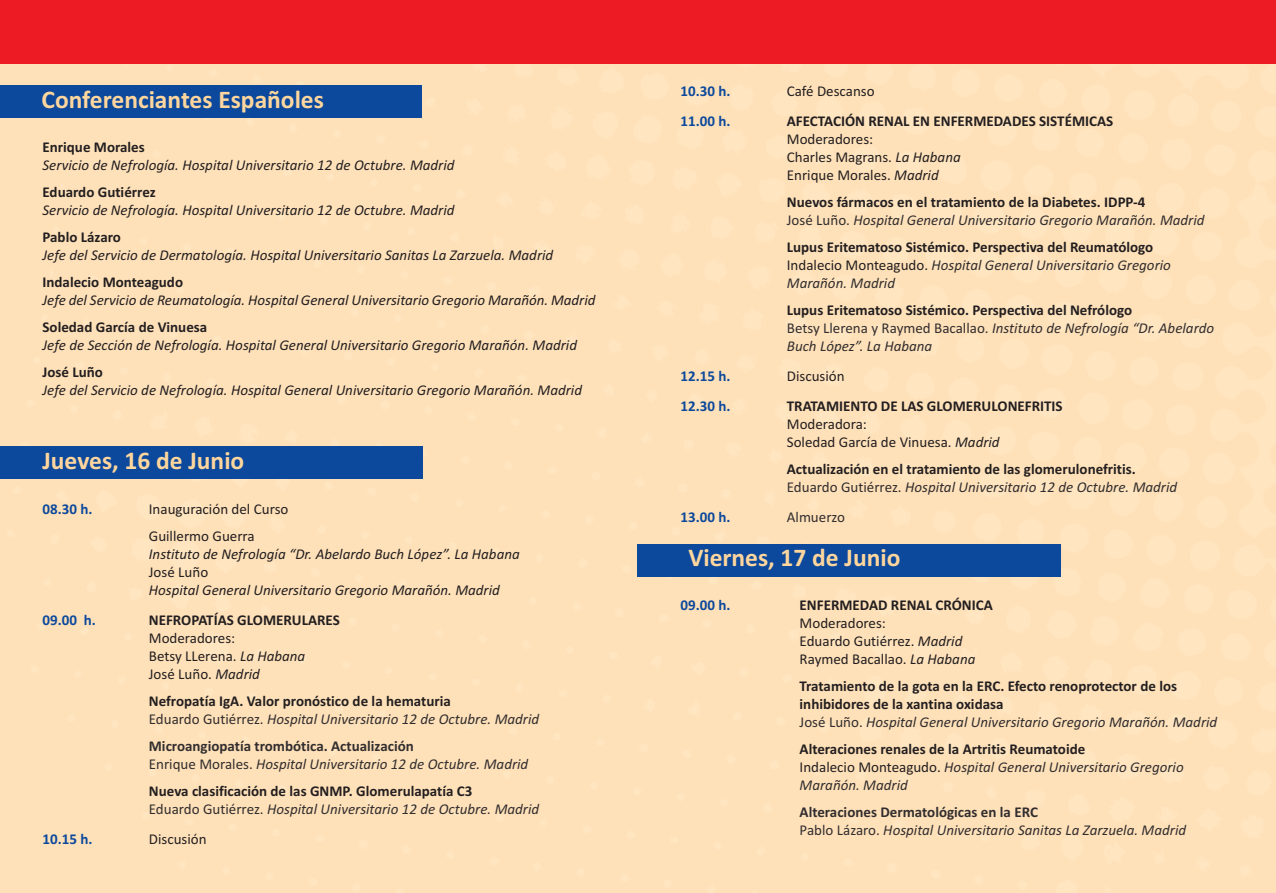
<style>
.page{position:relative;width:1276px;height:893px;background:#fff}
.page>*{position:absolute;margin:0;border:0;box-sizing:border-box;transform-origin:0 0}
.t1{font:700 25.5px "Calibri";color:#ffd69d}
.t2{font:700 15px/18px "Calibri";color:#231f20}
.t3{font:italic 15px "Calibri";color:#231f20}
.t4{font:italic 15px/18px "Calibri";color:#322e2f}
.t5{font:15px/18px "Calibri";color:#231f20}
.t6{font:700 15px/18px "Calibri";color:#322e2f}
.t7{font:700 15px "Calibri";color:#0c499c}
.t8{font:15px "Calibri";color:#322e2f}
.s1{font-style:italic}
.s2{font-weight:400;color:#322e2f}
.s3{font-weight:400;font-style:italic;color:#322e2f}
.s4{font-weight:400}
.s5{font-weight:400;font-style:italic}
.s6{font-weight:700;font-style:normal;color:#231f20}
.s7{font-style:normal}
.s8{font-style:normal;color:#231f20}
.s9{font-weight:700;font-style:normal}
</style>
<div class="page">
<div style="left:0;top:0;width:1276px;height:64px;background:#ed1c24"></div>
<div style="left:0;top:85px;width:422px;height:33px;background:#0c499c"></div>
<div style="left:0;top:446px;width:423px;height:33px;background:#0c499c"></div>
<div style="left:637px;top:544px;width:424px;height:33px;background:#0c499c"></div>
<h1 class="t1" style="left:42px;top:91px;width:284px">Conferenciantes Españoles</h1>
<p class="t2" style="left:43px;top:139px;width:104px">Enrique Morales</p>
<p class="t3" style="left:43px;top:160px;width:413px">Servicio de Nefrología. Hospital Universitario 12 de Octubre. Madrid</p>
<p class="t2" style="left:43px;top:184px;width:115px">Eduardo Gutiérrez</p>
<p class="t3" style="left:43px;top:205px;width:413px">Servicio de Nefrología. Hospital Universitario 12 de Octubre. Madrid</p>
<p class="t2" style="left:43px;top:229px;width:80px">Pablo Lázaro</p>
<p class="t3" style="left:43px;top:250px;width:512px">Jefe del Servicio de Dermatología. Hospital Universitario Sanitas La Zarzuela. Madrid</p>
<p class="t2" style="left:43px;top:274px;width:142px">Indalecio Monteagudo</p>
<p class="t3" style="left:43px;top:295px;width:554px">Jefe del Servicio de Reumatología. Hospital General Universitario Gregorio Marañón. Madrid</p>
<p class="t2" style="left:43px;top:319px;width:166px">Soledad García de Vinuesa</p>
<p class="t3" style="left:43px;top:340px;width:536px">Jefe de Sección de Nefrología. Hospital General Universitario Gregorio Marañón. Madrid</p>
<p class="t2" style="left:43px;top:364px;width:62px">José Luño</p>
<p class="t3" style="left:43px;top:385px;width:541px">Jefe del Servicio de Nefrología. Hospital General Universitario Gregorio Marañón. Madrid</p>
<h1 class="t1" style="left:43px;top:452px;width:203px">Jueves, 16 de Junio</h1>
<p class="t7" style="left:43px;top:503px;width:51px">08.30 h.</p>
<p class="t5" style="left:149px;top:496px;width:141px;line-height:27px">Inauguración del Curso<br>Guillermo Guerra</p>
<p class="t3" style="left:149px;top:548px;width:372px">Instituto de Nefrología “Dr. Abelardo Buch López”. La Habana</p>
<p class="t5" style="left:149px;top:564px;width:61px">José Luño</p>
<p class="t3" style="left:149px;top:584px;width:352px">Hospital General Universitario Gregorio Marañón. Madrid</p>
<p class="t7" style="left:43px;top:614px;width:55px">09.00 h.</p>
<p class="t2" style="left:149px;top:612px;width:193px">NEFROPATÍAS GLOMERULARES</p>
<p class="t5" style="left:149px;top:630px;width:158px">Moderadores:<br>Betsy LLerena. <span class="s1">La Habana<br></span>José Luño. <span class="s1">Madrid</span></p>
<p class="t2" style="left:149px;top:693px;width:392px">Nefropatía IgA. Valor pronóstico de la hematuria<br><span class="s2">Eduardo Gutiérrez.</span> <span class="s3">Hospital Universitario 12 de Octubre. Madrid</span></p>
<p class="t6" style="left:149px;top:738px;width:381px">Microangiopatía trombótica. Actualización<br><span class="s4">Enrique Morales.</span> <span class="s5">Hospital Universitario 12 de Octubre. Madrid</span></p>
<p class="t2" style="left:149px;top:783px;width:392px">Nueva clasificación de las GNMP. Glomerulapatía C3<br><span class="s2">Eduardo Gutiérrez.</span> <span class="s3">Hospital Universitario 12 de Octubre. Madrid</span></p>
<p class="t7" style="left:43px;top:833px;width:51px">10.15 h.</p>
<p class="t5" style="left:149px;top:831px;width:59px">Discusión</p>
<p class="t7" style="left:680px;top:86px;width:51px">10.30 h.</p>
<p class="t5" style="left:787px;top:84px;width:89px">Café Descanso</p>
<p class="t7" style="left:680px;top:116px;width:51px">11.00 h.</p>
<p class="t2" style="left:787px;top:114px;width:328px">AFECTACIÓN RENAL EN ENFERMEDADES SISTÉMICAS</p>
<p class="t5" style="left:787px;top:132px;width:175px">Moderadores:<br>Charles Magrans. <span class="s1">La Habana<br></span>Enrique Morales. <span class="s1">Madrid</span></p>
<p class="t4" style="left:787px;top:195px;width:419px"><span class="s6">Nuevos fármacos en el tratamiento de la Diabetes. IDPP‐4<br></span><span class="s7">José Luño.</span> Hospital General Universitario Gregorio Marañón. Madrid</p>
<p class="t2" style="left:787px;top:240px;width:385px">Lupus Eritematoso Sistémico. Perspectiva del Reumatólogo<br><span class="s4">Indalecio Monteagudo.</span> <span class="s3">Hospital General Universitario Gregorio<br>Marañón. Madrid</span></p>
<p class="t4" style="left:787px;top:303px;width:429px"><span class="s6">Lupus Eritematoso Sistémico. Perspectiva del Nefrólogo<br></span><span class="s7">Betsy Llerena y Raymed Bacallao.</span> Instituto de Nefrología “Dr. Abelardo<br>Buch López”. La Habana</p>
<p class="t7" style="left:680px;top:371px;width:51px">12.15 h.</p>
<p class="t5" style="left:787px;top:369px;width:59px">Discusión</p>
<p class="t7" style="left:680px;top:401px;width:51px">12.30 h.</p>
<p class="t2" style="left:787px;top:399px;width:277px">TRATAMIENTO DE LAS GLOMERULONEFRITIS</p>
<p class="t5" style="left:787px;top:417px;width:214px">Moderadora:<br>Soledad García de Vinuesa. <span class="s1">Madrid</span></p>
<p class="t2" style="left:787px;top:462px;width:392px">Actualización en el tratamiento de las glomerulonefritis.<br><span class="s2">Eduardo Gutiérrez.</span> <span class="s3">Hospital Universitario 12 de Octubre. Madrid</span></p>
<p class="t7" style="left:680px;top:512px;width:51px">13.00 h.</p>
<p class="t8" style="left:787px;top:512px;width:60px">Almuerzo</p>
<h1 class="t1" style="left:688px;top:549px;width:213px">Viernes, 17 de Junio</h1>
<p class="t7" style="left:680px;top:600px;width:51px">09.00 h.</p>
<p class="t2" style="left:799px;top:597px;width:195px">ENFERMEDAD RENAL CRÓNICA</p>
<p class="t5" style="left:799px;top:615px;width:177px">Moderadores:<br>Eduardo Gutiérrez. <span class="s1">Madrid<br></span>Raymed Bacallao. <span class="s1">La Habana</span></p>
<p class="t2" style="left:799px;top:678px;width:419px">Tratamiento de la gota en la ERC. Efecto renoprotector de los inhibidores de la xantina oxidasa<br><span class="s2">José Luño.</span> <span class="s3">Hospital General Universitario Gregorio Marañón. Madrid</span></p>
<p class="t4" style="left:799px;top:741px;width:385px"><span class="s6">Alteraciones renales de la Artritis Reumatoide<br></span><span class="s8">Indalecio Monteagudo.</span> Hospital General Universitario Gregorio<br>Marañón. Madrid</p>
<p class="t4" style="left:799px;top:804px;width:388px"><span class="s9">Alteraciones Dermatológicas en la ERC<br></span><span class="s7">Pablo Lázaro.</span> Hospital Universitario Sanitas La Zarzuela. Madrid</p>
</div>
